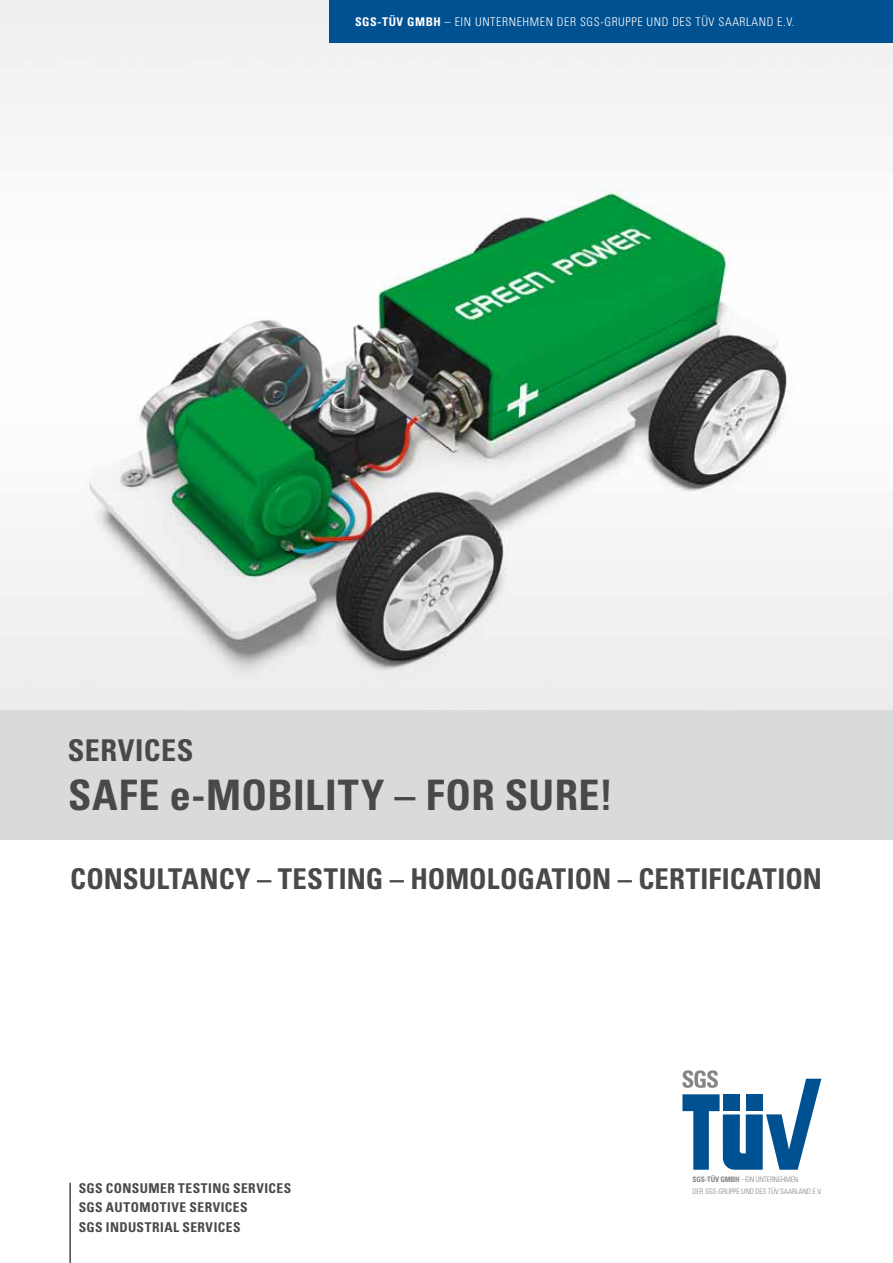
<style>
.page{position:relative;width:893px;height:1263px;background:#fff}
.page>*{position:absolute;margin:0;border:0;box-sizing:border-box;transform-origin:0 0}
.t1{font:700 condensed 42px "Univers LT Std";letter-spacing:.02em;color:#494949}
.t2{font:700 condensed 30px "Univers LT Std";letter-spacing:.015em;color:#494949}
.t3{font:700 condensed 28.65px "Univers LT Std";letter-spacing:.005em;color:#494949}
.t4{font:700 condensed 13.5px "Univers LT Std";letter-spacing:.03em;color:#494949}
.t5{font:300 condensed 12px "Univers LT Std";letter-spacing:.05em;color:#fff}
.t6{font:300 condensed 7.5px/12.1px "Univers LT Std";letter-spacing:-.01em;color:#848587;scale:.69 1}
.s1{font-weight:700}
</style>
<div class="page">
<img style="left:0;top:0;width:893px;height:710px">
<hr style="left:69px;top:1183px;width:2px;height:80px;background:#494949">
<svg style="left:682px;top:1070px;width:139px;height:100px"></svg>
<div style="left:330px;top:0;width:563px;height:43px;background:#005192"></div>
<div style="left:0;top:710px;width:893px;height:129px;background:#d9dadb"></div>
<p class="t5" style="left:355px;top:14px;width:441px"><span class="s1">SGS-TÜV GMBH</span> – EIN UNTERNEHMEN DER SGS-GRUPPE UND DES TÜV SAARLAND E.V.</p>
<h2 class="t2" style="left:68px;top:731px;width:127px">SERVICES</h2>
<h1 class="t1" style="left:68px;top:769px;width:547px">SAFE E-MOBILITY – FOR SURE!</h1>
<h3 class="t3" style="left:70px;top:861px;width:753px">CONSULTANCY – TESTING – HOMOLOGATION – CERTIFICATION</h3>
<p class="t4" style="left:79px;top:1179px;width:80px">SGS CONSUMER</p>
<p class="t4" style="left:178px;top:1179px;width:16px">TESTING</p>
<p class="t4" style="left:233px;top:1179px;width:16px">SERVICES</p>
<p class="t4" style="left:79px;top:1199px;width:89px">SGS AUTOMOTIVE</p>
<p class="t4" style="left:190px;top:1199px;width:16px">SERVICES</p>
<p class="t4" style="left:79px;top:1218px;width:66px">SGS INDUSTRI</p>
<p class="t4" style="left:164px;top:1218px;width:34px">AL SERVICES</p>
<p class="t6" style="left:693px;top:1173px;width:189px"><span class="s1">SGS-TÜV GMBH</span> – EIN UNTERNEHMEN<br>DER SGS-GRUPPE UND DES TÜV SAARLAND E.V.</p>
</div>
